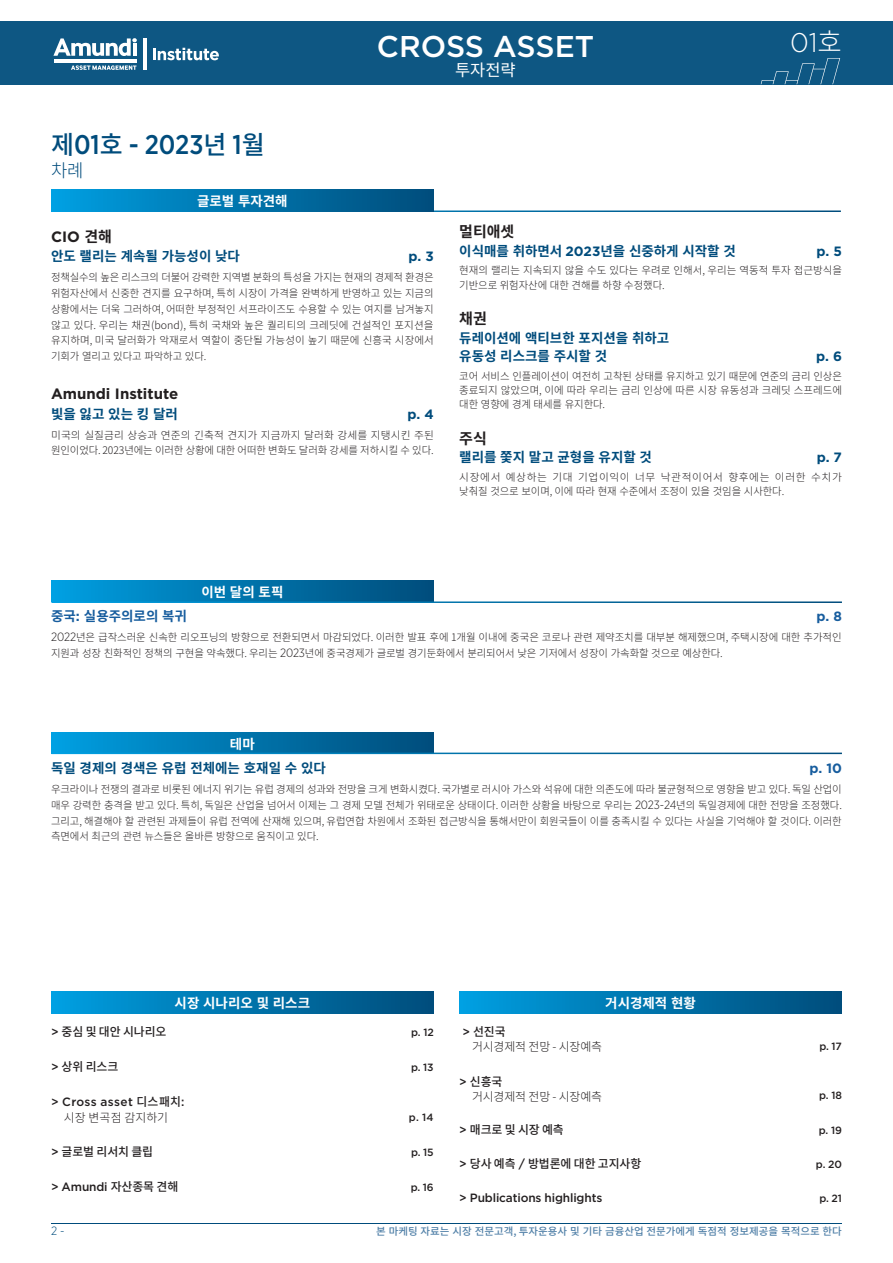
<style>
.page{position:relative;width:893px;height:1263px;background:#fff}
.page>*{position:absolute;margin:0;border:0;box-sizing:border-box;transform-origin:0 0}
.t1{font:500 30px "Gotham";letter-spacing:-.005em;color:#fff}
.t2{font:500 27px "Gotham Narrow";letter-spacing:-.005em;color:#004c7c}
.t3{font:300 27px "Gotham";color:#fff}
.t4{font:300 18px "Noto Sans CJ Kkr";color:#004c7c}
.t5{font:16.5px "Noto Sans CJ Kkr";color:#fff}
.Titre_Art_2020{font:700 15px "Gotham";color:#231f20}
.Titre_Art_2020-2{font:700 15px "Noto Sans CJ Kkr";color:#231f20}
.t6{font:700 13.5px "Noto Sans CJ Kkr";color:#004c7c}
.t7{font:700 13.5px "Noto Sans CJ Kkr";color:#fff}
.t8{font:700 13.5px "Gotham";color:#004c7c}
.t9{font:700 13.5px "Noto Sans CJ Kkr";color:#175d9e}
.t10{font:700 13.5px "Gotham";color:#175d9e}
.t11{font:500 12px "Noto Sans CJ Kkr";letter-spacing:-.01em;color:#231f20}
.t12{font:500 12px "Gotham";letter-spacing:-.01em;color:#231f20}
.t13{font:300 12px "Noto Sans CJ Kkr";letter-spacing:-.01em;color:#231f20}
.t14{font:500 12px "Gotham";letter-spacing:.025em;color:#231f20}
.t15{font:300 12px "Gotham Narrow";color:#004c7c}
.t16{font:300 10.5px/15.8px "Noto Sans CJ Kkr";letter-spacing:-.005em;color:#231f20;text-align:justify}
.t17{font:300 10.5px/14.2px "Noto Sans CJ Kkr";letter-spacing:.06em;color:#231f20}
.t18{font:500 10.5px "Gotham";letter-spacing:-.01em;color:#231f20}
.t19{font:500 10.35px "Noto Sans CJ Kkr";color:#4f7fa7}
.s1{font-family:"Noto Sans CJ Kkr"}
.s2{font-family:"Noto Sans CJ Kkr";font-size:25.5px}
.s3{font-family:"Gotham"}
.s4{font-family:"Gotham Narrow";font-size:12px}
</style>
<div class="page">
<hr style="left:51px;top:1222px;width:791px;height:1px;background:#004c7c">
<div style="left:0;top:21px;width:893px;height:64px;background:#0e5783"></div>
<svg style="left:53px;top:38px;width:84px;height:18px"></svg>
<hr style="left:54px;top:59px;width:82px;height:3px;background:#fff">
<svg style="left:71px;top:65px;width:65px;height:5px"></svg>
<hr style="left:143px;top:38px;width:3px;height:32px;background:#fff">
<svg style="left:153px;top:48px;width:66px;height:12px"></svg>
<svg style="left:761px;top:58px;width:79px;height:26px"></svg>
<div style="left:51px;top:190px;width:383px;height:21px;background:linear-gradient(to right,#009fe1,#004c7a)"></div>
<div style="left:51px;top:992px;width:383px;height:21px;background:linear-gradient(to right,#009fe1,#004c7a)"></div>
<div style="left:459px;top:992px;width:383px;height:21px;background:linear-gradient(to right,#009fe1,#004c7a)"></div>
<div style="left:51px;top:580px;width:383px;height:22px;background:linear-gradient(to right,#009fe1,#004c7a)"></div>
<hr style="left:51px;top:601px;width:791px;height:2px;background:#fff">
<div style="left:51px;top:733px;width:383px;height:21px;background:linear-gradient(to right,#009fe1,#004c7a)"></div>
<hr style="left:51px;top:753px;width:791px;height:1px;background:#fff">
<h1 class="t1" style="left:377px;top:27px;width:219px">CROSS ASSET</h1>
<h3 class="t5" style="left:455px;top:61px;width:62px">투자전략</h3>
<h2 class="t3" style="left:790px;top:25px;width:53px">01<span class="s1">호</span></h2>
<p class="t2" style="left:51px;top:128px;width:215px"><span class="s2">제</span>01<span class="s2">호</span> - 2023<span class="s2">년</span> 1<span class="s2">월</span></p>
<p class="t4" style="left:51px;top:160px;width:34px">차례</p>
<p class="t7" style="left:197px;top:193px;width:92px">글로벌 투자견해</p>
<p class="Titre_Art_2020" style="left:51px;top:227px;width:62px">CIO <span class="s1">견해</span></p>
<p class="t6" style="left:51px;top:249px;width:191px">안도 랠리는 계속될 가능성이 낮다</p>
<p class="t8" style="left:408px;top:247px;width:27px">p. 3</p>
<p class="t16" style="left:51px;top:270px;width:384px">정책실수의 높은 리스크의 더불어 강력한 지역별 분화의 특성을 가지는 현재의 경제적 환경은 위험자산에서 신중한 견지를 요구하며, 특히 시장이 가격을 완벽하게 반영하고 있는 지금의 상황에서는 더욱 그러하여, 어떠한 부정적인 서프라이즈도 수용할 수 있는 여지를 남겨놓지 않고 있다. 우리는 채권(bond), 특히 국채와 높은 퀄리티의 크레딧에 건설적인 포지션을 유지하며, 미국 달러화가 악재로서 역할이 중단될 가능성이 높기 때문에 신흥국 시장에서 기회가 열리고 있다고 파악하고 있다.</p>
<p class="Titre_Art_2020" style="left:51px;top:384px;width:129px">Amundi Institute</p>
<p class="t6" style="left:51px;top:406px;width:128px">빛을 잃고 있는 킹 달러</p>
<p class="t8" style="left:408px;top:405px;width:28px">p. 4</p>
<p class="t16" style="left:51px;top:427px;width:384px">미국의 실질금리 상승과 연준의 긴축적 견지가 지금까지 달러화 강세를 지탱시킨 주된 원인이었다. 2023년에는 이러한 상황에 대한 어떠한 변화도 달러화 강세를 저하시킬 수 있다.</p>
<p class="Titre_Art_2020-2" style="left:459px;top:224px;width:57px">멀티애셋</p>
<p class="t6" style="left:459px;top:243px;width:278px">이식매를 취하면서 <span class="s3">2023</span>년을 신중하게 시작할 것</p>
<p class="t8" style="left:817px;top:242px;width:27px">p. 5</p>
<p class="t16" style="left:459px;top:264px;width:384px;line-height:14.2px">현재의 랠리는 지속되지 않을 수도 있다는 우려로 인해서, 우리는 역동적 투자 접근방식을 기반으로 위험자산에 대한 견해를 하향 수정했다.</p>
<p class="Titre_Art_2020-2" style="left:459px;top:310px;width:29px">채권</p>
<p class="t6" style="left:459px;top:330px;width:212px">듀레이션에 액티브한 포지션을 취하고</p>
<p class="t6" style="left:459px;top:349px;width:149px">유동성 리스크를 주시할 것</p>
<p class="t8" style="left:816px;top:347px;width:27px">p. 6</p>
<p class="t16" style="left:459px;top:369px;width:384px;line-height:14.2px">코어 서비스 인플레이션이 여전히 고착된 상태를 유지하고 있기 때문에 연준의 금리 인상은 종료되지 않았으며, 이에 따라 우리는 금리 인상에 따른 시장 유동성과 크레딧 스프레드에 대한 영향에 경계 태세를 유지한다.</p>
<p class="Titre_Art_2020-2" style="left:459px;top:430px;width:29px">주식</p>
<p class="t6" style="left:459px;top:450px;width:194px">랠리를 쫓지 말고 균형을 유지할 것</p>
<p class="t8" style="left:817px;top:449px;width:27px">p. 7</p>
<p class="t17" style="left:459px;top:470px;width:384px">시장에서 예상하는 기대 기업이익이 너무 낙관적이어서 향후에는 이러한 수치가 낮춰질 것으로 보이며, 이에 따라 현재 수준에서 조정이 있을 것임을 시사한다.</p>
<p class="t7" style="left:201px;top:584px;width:84px">이번 달의 토픽</p>
<p class="t9" style="left:51px;top:608px;width:138px">중국<span class="s3">:</span> 실용주의로의 복귀</p>
<p class="t10" style="left:816px;top:607px;width:27px">p. 8</p>
<p class="t16" style="left:51px;top:629px;width:792px"><span class="s4">2022</span>년은 급작스러운 신속한 리오프닝의 방향으로 전환되면서 마감되었다. 이러한 발표 후에 1개월 이내에 중국은 코로나 관련 제약조치를 대부분 해제했으며, 주택시장에 대한 추가적인 지원과 성장 친화적인 정책의 구현을 약속했다. 우리는 <span class="s4">2023</span>년에 중국경제가 글로벌 경기둔화에서 분리되어서 낮은 기저에서 성장이 가속화할 것으로 예상한다.</p>
<p class="t7" style="left:230px;top:736px;width:26px">테마</p>
<p class="t6" style="left:51px;top:761px;width:276px">독일 경제의 경색은 유럽 전체에는 호재일 수 있다</p>
<p class="t10" style="left:809px;top:759px;width:34px">p. 10</p>
<p class="t16" style="left:51px;top:782px;width:792px">우크라이나 전쟁의 결과로 비롯된 에너지 위기는 유럽 경제의 성과와 전망을 크게 변화시켰다. 국가별로 러시아 가스와 석유에 대한 의존도에 따라 불균형적으로 영향을 받고 있다. 독일 산업이 매우 강력한 충격을 받고 있다. 특히, 독일은 산업을 넘어서 이제는 그 경제 모델 전체가 위태로운 상태이다. 이러한 상황을 바탕으로 우리는 <span class="s4">2023-24</span>년의 독일경제에 대한 전망을 조정했다. 그리고, 해결해야 할 관련된 과제들이 유럽 전역에 산재해 있으며, 유럽연합 차원에서 조화된 접근방식을 통해서만이 회원국들이 이를 충족시킬 수 있다는 사실을 기억해야 할 것이다. 이러한 측면에서 최근의 관련 뉴스들은 올바른 방향으로 움직이고 있다.</p>
<p class="t7" style="left:175px;top:995px;width:137px">시장 시나리오 및 리스크</p>
<p class="t11" style="left:51px;top:1024px;width:117px"><span class="s3">&gt;</span> 중심 및 대안 시나리오</p>
<p class="t18" style="left:411px;top:1025px;width:24px">p. 12</p>
<p class="t11" style="left:51px;top:1059px;width:69px"><span class="s3">&gt;</span> 상위 리스크</p>
<p class="t18" style="left:411px;top:1060px;width:24px">p. 13</p>
<p class="t14" style="left:51px;top:1094px;width:135px">&gt; Cross asset <span class="s1">디스패치</span>:</p>
<p class="t13" style="left:64px;top:1111px;width:106px">시장 변곡점 감지하기</p>
<p class="t18" style="left:409px;top:1110px;width:26px">p. 14</p>
<p class="t11" style="left:51px;top:1145px;width:104px"><span class="s3">&gt;</span> 글로벌 리서치 클립</p>
<p class="t18" style="left:411px;top:1145px;width:24px">p. 15</p>
<p class="t12" style="left:51px;top:1179px;width:129px">&gt; Amundi <span class="s1">자산종목 견해</span></p>
<p class="t18" style="left:411px;top:1180px;width:25px">p. 16</p>
<p class="t7" style="left:605px;top:995px;width:92px">거시경제적 현황</p>
<p class="t11" style="left:462px;top:1025px;width:45px"><span class="s3">&gt;</span> 선진국</p>
<p class="t13" style="left:472px;top:1040px;width:132px">거시경제적 전망 - 시장예측</p>
<p class="t18" style="left:819px;top:1039px;width:24px">p. 17</p>
<p class="t11" style="left:459px;top:1075px;width:45px"><span class="s3">&gt;</span> 신흥국</p>
<p class="t13" style="left:472px;top:1090px;width:132px">거시경제적 전망 - 시장예측</p>
<p class="t18" style="left:819px;top:1089px;width:24px">p. 18</p>
<p class="t11" style="left:459px;top:1122px;width:106px"><span class="s3">&gt;</span> 매크로 및 시장 예측</p>
<p class="t18" style="left:819px;top:1123px;width:25px">p. 19</p>
<p class="t11" style="left:459px;top:1157px;width:184px"><span class="s3">&gt;</span> 당사 예측 <span class="s3">/</span> 방법론에 대한 고지사항</p>
<p class="t18" style="left:816px;top:1157px;width:28px">p. 20</p>
<p class="t12" style="left:459px;top:1190px;width:145px">&gt; Publications highlights</p>
<p class="t18" style="left:819px;top:1191px;width:24px">p. 21</p>
<p class="t15" style="left:51px;top:1224px;width:15px">2 -</p>
<p class="t19" style="left:376px;top:1225px;width:467px">본 마케팅 자료는 시장 전문고객, 투자운용사 및 기타 금융산업 전문가에게 독점적 정보제공을 목적으로 한다</p>
</div>
